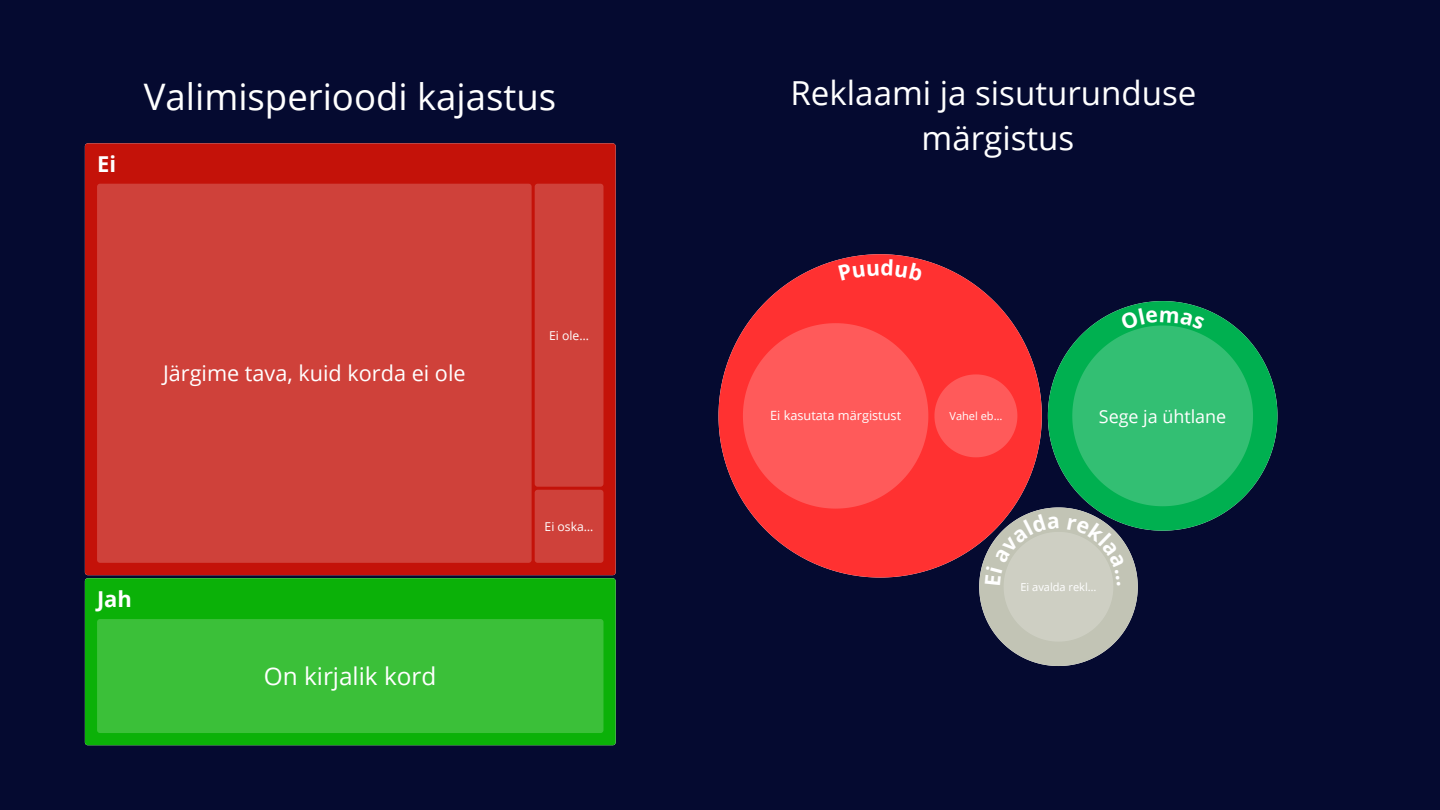
<style>
.page{position:relative;width:1440px;height:810px;background:#050a30}
.page>*{position:absolute;margin:0;border:0;box-sizing:border-box;transform-origin:0 0}
.t1{font:36.5px "Open Sans";color:#fff}
.t2{font:33.1px/44.9px "Open Sans";color:#fff;text-align:center}
.t3{font:24.4px "Open Sans";color:#fff}
.t4{font:700 21.9px "Open Sans";color:#fff}
.t5{font:21.7px "Open Sans";color:#fff}
.t6{font:17.9px "Open Sans";color:#fff}
.t7{font:12.7px "Open Sans";color:#fff}
.t8{font:12.2px "Open Sans";color:#fff}
.t9{font:11px "Open Sans";color:#fff}
</style>
<div class="page">
<div style="left:85px;top:143px;width:531px;height:432px;background:#c41209"></div>
<div style="left:85px;top:578px;width:531px;height:167px;background:#0bb108"></div>
<div style="left:97px;top:184px;width:435px;height:379px;background:#cf413a"></div>
<div style="left:535px;top:184px;width:68px;height:379px;background:#cf413a"></div>
<div style="left:97px;top:619px;width:506px;height:114px;background:#3bc039"></div>
<svg style="left:719px;top:254px;width:282px;height:324px;fill:#ff3131"></svg>
<svg style="left:1123px;top:301px;width:154px;height:186px;fill:#05af50"></svg>
<svg style="left:743px;top:323px;width:185px;height:186px;background:#fe5151"></svg>
<div style="left:838px;top:259px;width:85px;height:22px;background:#ff3131"></div>
<svg style="left:934px;top:308px;width:319px;height:358px"></svg>
<p class="t4" style="left:97px;top:149px;width:20px">Ei</p>
<p class="t1" style="left:144px;top:71px;width:414px">Valimisperioodi kajastus</p>
<p class="t5" style="left:163px;top:358px;width:304px">Järgime tava, kuid korda ei ole</p>
<p class="t4" style="left:97px;top:583px;width:36px">Jah</p>
<p class="t3" style="left:264px;top:659px;width:174px">On kirjalik kord</p>
<p class="t8" style="left:549px;top:327px;width:41px">Ei ole…</p>
<p class="t8" style="left:545px;top:518px;width:50px">Ei oska…</p>
<p class="t2" style="left:791px;top:70px;width:407px">Reklaami ja sisuturunduse märgistus</p>
<p class="t7" style="left:770px;top:407px;width:133px">Ei kasutata märgistust</p>
<p class="t9" style="left:949px;top:408px;width:54px">Vahel eb…</p>
<p class="t6" style="left:1099px;top:404px;width:129px">Sege ja ühtlane</p>
<p class="t9" style="left:1020px;top:579px;width:78px">Ei avalda rekl…</p>
</div>
